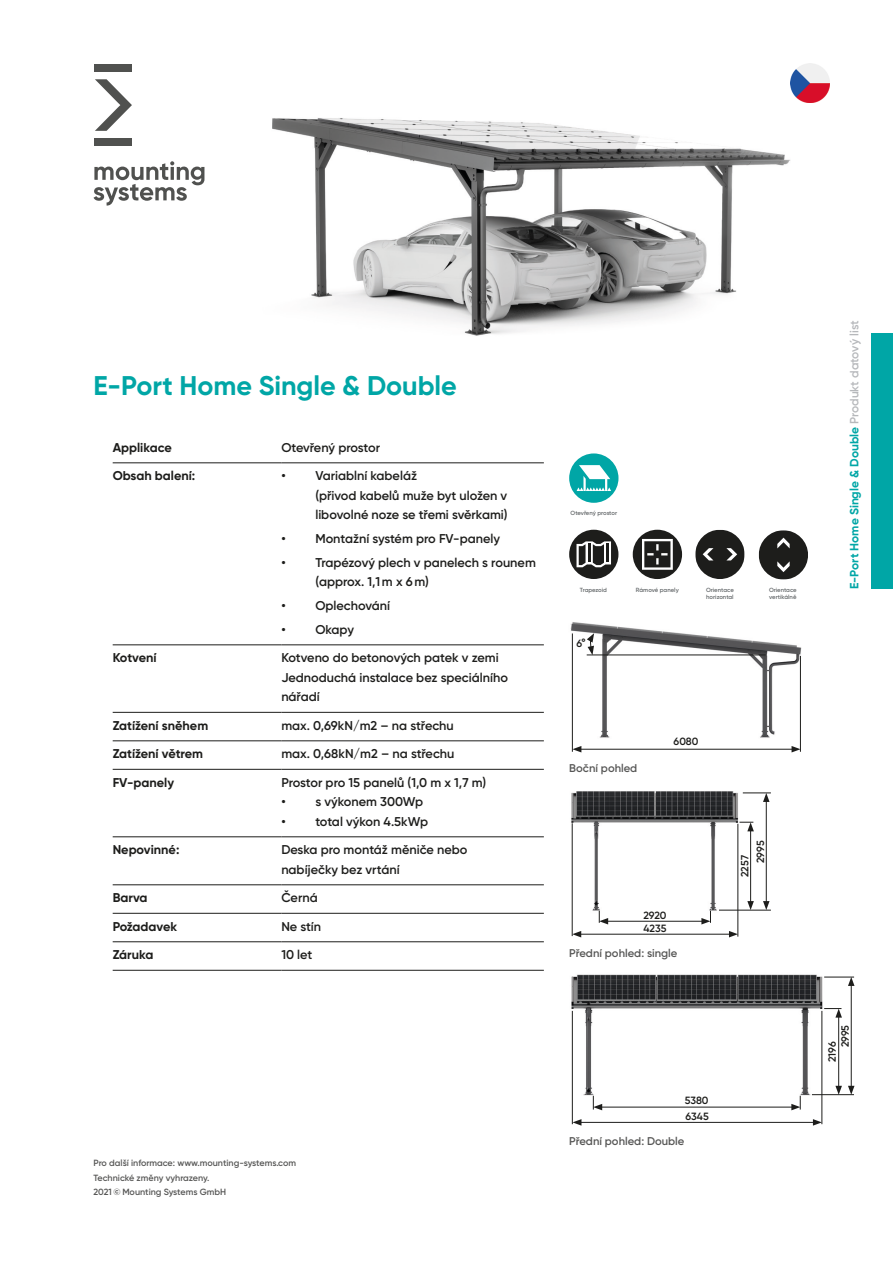
<style>
.page{position:relative;width:893px;height:1263px;background:#fff}
.page>*{position:absolute;margin:0;border:0;box-sizing:border-box;transform-origin:0 0}
.t1{font:700 27px "Gilroy";color:#00a6a6}
.t2{font:600 12.75px/19.5px "Gilroy";color:#1d1d1b}
.t3{font:700 12.75px "Gilroy";color:#1d1d1b}
.t4{font:700 12px "Gilroy";color:#00a6a6}
.t5{font:600 11.25px "Gilroy";color:#575756}
.t6{font:600 10.5px/15.6px "Gilroy";letter-spacing:-.005em;color:#1d1d1b}
.t7{font:600 9px/14.2px "Gilroy";color:#575756}
.t8{font:600 6px/7.2px "Gilroy";color:#676b6d}
.s1{font-weight:600;color:#b6b8bb}
</style>
<div class="page">
<div style="left:872px;top:334px;width:21px;height:255px;background:#00a6a6"></div>
<hr style="left:113px;top:462px;width:168px;height:1px;background:#1d1d1b">
<hr style="left:281px;top:462px;width:263px;height:1px;background:#1d1d1b">
<hr style="left:113px;top:644px;width:168px;height:1px;background:#1d1d1b">
<hr style="left:281px;top:644px;width:263px;height:1px;background:#1d1d1b">
<hr style="left:113px;top:712px;width:168px;height:1px;background:#1d1d1b">
<hr style="left:281px;top:712px;width:263px;height:1px;background:#1d1d1b">
<hr style="left:113px;top:740px;width:168px;height:1px;background:#1d1d1b">
<hr style="left:281px;top:740px;width:263px;height:1px;background:#1d1d1b">
<hr style="left:113px;top:769px;width:168px;height:1px;background:#1d1d1b">
<hr style="left:281px;top:769px;width:263px;height:1px;background:#1d1d1b">
<hr style="left:113px;top:836px;width:168px;height:1px;background:#1d1d1b">
<hr style="left:281px;top:836px;width:263px;height:1px;background:#1d1d1b">
<hr style="left:113px;top:884px;width:168px;height:1px;background:#1d1d1b">
<hr style="left:281px;top:884px;width:263px;height:1px;background:#1d1d1b">
<hr style="left:113px;top:913px;width:168px;height:1px;background:#1d1d1b">
<hr style="left:281px;top:913px;width:263px;height:1px;background:#1d1d1b">
<hr style="left:113px;top:941px;width:168px;height:1px;background:#1d1d1b">
<hr style="left:281px;top:941px;width:263px;height:1px;background:#1d1d1b">
<hr style="left:113px;top:970px;width:168px;height:1px;background:#1d1d1b">
<hr style="left:281px;top:970px;width:263px;height:1px;background:#1d1d1b">
<svg style="left:633px;top:530px;width:49px;height:49px"></svg>
<svg style="left:695px;top:530px;width:50px;height:49px"></svg>
<svg style="left:759px;top:530px;width:49px;height:50px"></svg>
<svg style="left:569px;top:530px;width:49px;height:49px"></svg>
<svg style="left:569px;top:453px;width:49px;height:50px"></svg>
<img style="left:571px;top:791px;width:200px;height:138px">
<hr style="left:719px;top:910px;width:52px;height:1px;background:#1d1d1b">
<hr style="left:572px;top:823px;width:1px;height:113px;background:#1d1d1b">
<hr style="left:738px;top:824px;width:1px;height:113px;background:#1d1d1b">
<hr style="left:750px;top:829px;width:1px;height:74px;background:#1d1d1b">
<svg style="left:747px;top:901px;width:7px;height:9px"></svg>
<svg style="left:739px;top:822px;width:15px;height:9px"></svg>
<hr style="left:766px;top:799px;width:1px;height:104px;background:#1d1d1b">
<svg style="left:763px;top:901px;width:6px;height:9px"></svg>
<svg style="left:743px;top:793px;width:28px;height:9px"></svg>
<hr style="left:606px;top:921px;width:98px;height:1px;background:#1d1d1b">
<svg style="left:599px;top:911px;width:9px;height:13px"></svg>
<svg style="left:701px;top:911px;width:10px;height:13px"></svg>
<hr style="left:579px;top:934px;width:152px;height:1px;background:#1d1d1b">
<svg style="left:572px;top:931px;width:9px;height:6px"></svg>
<svg style="left:729px;top:931px;width:9px;height:6px"></svg>
<img style="left:571px;top:974px;width:266px;height:141px">
<hr style="left:824px;top:977px;width:30px;height:1px;background:#1d1d1b">
<hr style="left:812px;top:1094px;width:42px;height:1px;background:#1d1d1b">
<hr style="left:572px;top:1011px;width:1px;height:113px;background:#1d1d1b">
<hr style="left:822px;top:1011px;width:1px;height:113px;background:#1d1d1b">
<hr style="left:851px;top:983px;width:1px;height:105px;background:#1d1d1b">
<svg style="left:848px;top:1086px;width:6px;height:9px"></svg>
<svg style="left:848px;top:977px;width:6px;height:9px"></svg>
<hr style="left:838px;top:1015px;width:1px;height:73px;background:#1d1d1b">
<svg style="left:835px;top:1086px;width:7px;height:9px"></svg>
<svg style="left:824px;top:1008px;width:18px;height:9px"></svg>
<hr style="left:600px;top:1107px;width:194px;height:1px;background:#1d1d1b">
<svg style="left:593px;top:1096px;width:9px;height:14px"></svg>
<svg style="left:791px;top:1096px;width:10px;height:14px"></svg>
<hr style="left:579px;top:1122px;width:236px;height:1px;background:#1d1d1b">
<svg style="left:572px;top:1119px;width:9px;height:7px"></svg>
<svg style="left:813px;top:1119px;width:9px;height:7px"></svg>
<img style="left:570px;top:622px;width:232px;height:131px">
<hr style="left:572px;top:633px;width:1px;height:119px;background:#1d1d1b">
<hr style="left:587px;top:655px;width:179px;height:1px;background:#1d1d1b">
<hr style="left:800px;top:656px;width:1px;height:96px;background:#1d1d1b">
<hr style="left:579px;top:749px;width:215px;height:1px;background:#1d1d1b">
<svg style="left:572px;top:746px;width:9px;height:6px"></svg>
<svg style="left:791px;top:746px;width:9px;height:6px"></svg>
<svg style="left:587px;top:633px;width:7px;height:22px"></svg>
<img style="left:204px;top:63px;width:626px;height:273px">
<svg style="left:94px;top:161px;width:110px;height:45px"></svg>
<svg style="left:95px;top:79px;width:37px;height:52px"></svg>
<div style="left:94px;top:139px;width:38px;height:7px;background:#50514f"></div>
<div style="left:94px;top:64px;width:38px;height:8px;background:#50514f"></div>
<img style="left:791px;top:64px;width:38px;height:38px">
<h1 class="t1" style="left:94px;top:369px;width:365px">E-Port Home Single &amp; Double</h1>
<p class="t3" style="left:113px;top:439px;width:61px">Applikace</p>
<p class="t2" style="left:281px;top:437px;width:100px">Otevřený prostor</p>
<p class="t3" style="left:113px;top:468px;width:84px">Obsah balení:</p>
<p class="t2" style="left:315px;top:466px;width:194px;text-indent:-34px">• Variablní kabeláž<br>(přivod kabelů muže byt uložen v libovolné noze se třemi svěrkami)</p>
<p class="t2" style="left:281px;top:529px;width:220px">• Montažní systém pro FV-panely</p>
<p class="t2" style="left:315px;top:552px;width:222px;text-indent:-34px">• Trapézový plech v panelech s rounem (approx. 1,1 m x 6 m)</p>
<p class="t2" style="left:281px;top:596px;width:110px">• Oplechování</p>
<p class="t2" style="left:281px;top:619px;width:74px">• Okapy</p>
<p class="t3" style="left:113px;top:650px;width:46px">Kotvení</p>
<p class="t2" style="left:281px;top:648px;width:228px">Kotveno do betonových patek v zemi<br>Jednoduchá instalace bez speciálního nářadí</p>
<p class="t3" style="left:113px;top:717px;width:97px">Zatížení sněhem</p>
<p class="t2" style="left:281px;top:715px;width:174px">max. 0,69kN/m2 – na střechu</p>
<p class="t3" style="left:113px;top:746px;width:92px">Zatížení větrem</p>
<p class="t2" style="left:281px;top:744px;width:175px">max. 0,68kN/m2 – na střechu</p>
<p class="t3" style="left:113px;top:774px;width:63px">FV-panely</p>
<p class="t2" style="left:281px;top:772px;width:206px">Prostor pro 15 panelů (1,0 m x 1,7 m)</p>
<p class="t2" style="left:281px;top:792px;width:143px">• s výkonem 300Wp</p>
<p class="t2" style="left:281px;top:811px;width:148px">• total výkon 4.5kWp</p>
<p class="t3" style="left:113px;top:842px;width:68px">Nepovinné:</p>
<p class="t2" style="left:281px;top:840px;width:188px">Deska pro montáž měniče nebo nabíječky bez vrtání</p>
<p class="t3" style="left:113px;top:890px;width:36px">Barva</p>
<p class="t2" style="left:281px;top:888px;width:38px">Černá</p>
<p class="t3" style="left:113px;top:918px;width:66px">Požadavek</p>
<p class="t2" style="left:281px;top:916px;width:41px">Ne stín</p>
<p class="t3" style="left:113px;top:947px;width:42px">Záruka</p>
<p class="t2" style="left:281px;top:945px;width:33px">10 let</p>
<p class="t7" style="left:94px;top:1156px;width:204px">Pro další informace: www.mounting-systems.com<br>Technické změny vyhrazeny.<br>2021 © Mounting Systems GmbH</p>
<p class="t8" style="left:571px;top:509px;width:48px">Otevřený prostor</p>
<p class="t8" style="left:580px;top:586px;width:29px">Trapezoid</p>
<p class="t6" style="left:576px;top:635px;width:11px">6°</p>
<p class="t8" style="left:636px;top:586px;width:44px">Rámové panely</p>
<p class="t8" style="left:706px;top:586px;width:29px">Orientace horizontal</p>
<p class="t8" style="left:769px;top:586px;width:29px">Orientace vertikálně</p>
<p class="t4" style="left:847px;top:589px;width:270px;rotate:-90deg">E-Port Home Single &amp; Double <span class="s1">Produkt datový list</span></p>
<p class="t5" style="left:569px;top:761px;width:70px">Boční pohled</p>
<p class="t6" style="left:674px;top:734px;width:26px">6080</p>
<p class="t6" style="left:643px;top:907px;width:25px">2920</p>
<p class="t6" style="left:643px;top:920px;width:24px">4235</p>
<p class="t5" style="left:569px;top:946px;width:110px">Přední pohled: single</p>
<p class="t6" style="left:737px;top:863px;width:24px;text-indent:-14px;rotate:-90deg">2257<br>2995</p>
<p class="t6" style="left:685px;top:1093px;width:25px">5380<br>6345</p>
<p class="t5" style="left:569px;top:1134px;width:117px">Přední pohled: Double</p>
<p class="t6" style="left:826px;top:1047px;width:24px;line-height:13px;text-indent:-15px;rotate:-90deg">2196<br>2995</p>
</div>
